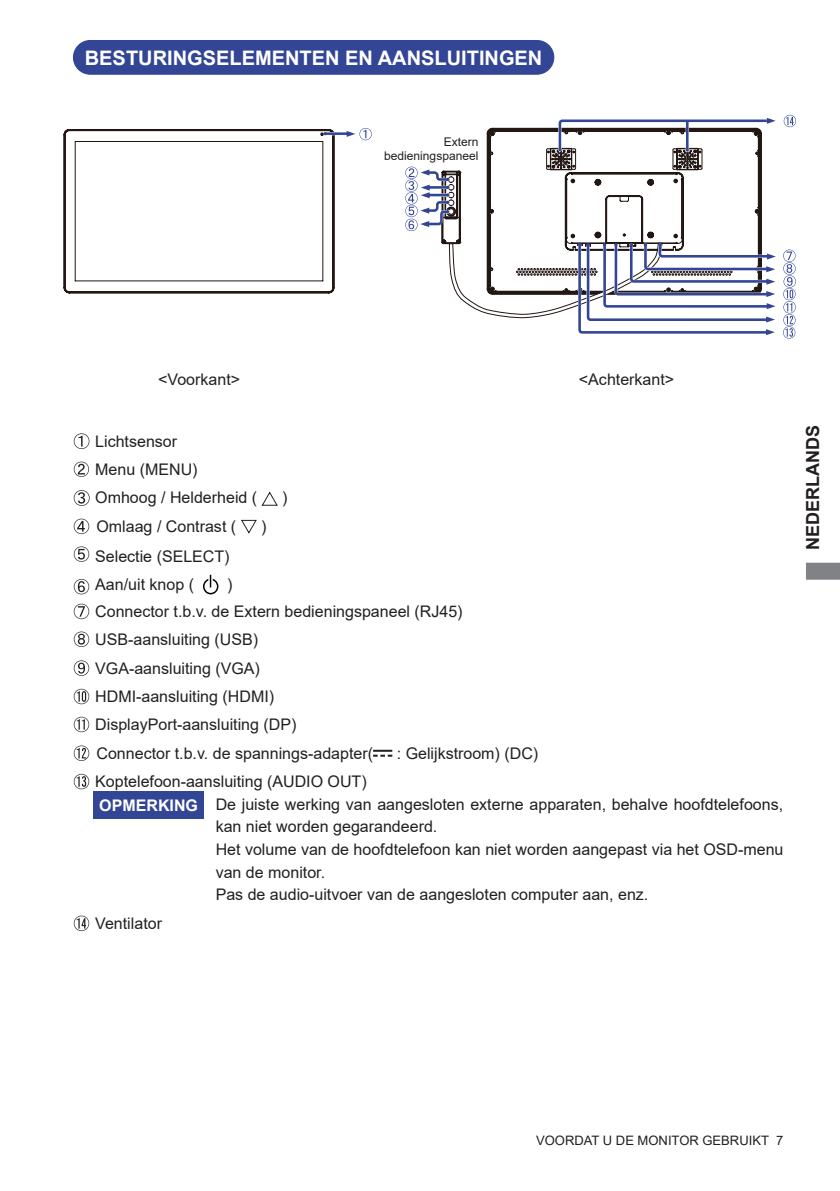
<style>
.page{position:relative;width:840px;height:1191px;background:#fff}
.page>*{position:absolute;margin:0;border:0;box-sizing:border-box;transform-origin:0 0}
.t1{font:700 20px "Arial";color:#fff}
.t2{font:700 18px "Arial";color:#231f20}
.t3{font:16px/28.4px "Arial";color:#231f20}
.t4{font:700 16px "Arial";color:#fff}
.t5{font:13px "Arial";color:#231f20}
.t6{font:12px/14.2px "Arial";color:#231f20;text-align:right}
</style>
<div class="page">
<svg style="left:806px;top:562px;width:33px;height:18px"></svg>
<div style="left:73px;top:41px;width:480px;height:33px;background:#334595;border-radius:17px"></div>
<div style="left:73px;top:40px;width:481px;height:35px;border:1px solid #334595;border-radius:17px"></div>
<svg style="left:64px;top:129px;width:270px;height:164px"></svg>
<svg style="left:323px;top:128px;width:48px;height:12px"></svg>
<svg style="left:405px;top:115px;width:390px;height:224px"></svg>
<svg style="left:74px;top:433px;width:15px;height:16px"></svg>
<svg style="left:74px;top:461px;width:15px;height:16px"></svg>
<svg style="left:74px;top:490px;width:15px;height:16px"></svg>
<svg style="left:261px;top:492px;width:16px;height:14px"></svg>
<svg style="left:74px;top:518px;width:15px;height:16px"></svg>
<svg style="left:241px;top:520px;width:16px;height:13px"></svg>
<svg style="left:74px;top:546px;width:15px;height:16px"></svg>
<svg style="left:74px;top:579px;width:15px;height:15px"></svg>
<div style="left:203px;top:578px;width:15px;height:16px;border:1px solid #000;border-radius:50%"></div>
<div style="left:208px;top:575px;width:5px;height:12px;background:#c3c3c3"></div>
<svg style="left:210px;top:575px;width:1px;height:12px"></svg>
<svg style="left:74px;top:604px;width:15px;height:15px"></svg>
<svg style="left:74px;top:631px;width:15px;height:16px"></svg>
<svg style="left:74px;top:660px;width:15px;height:16px"></svg>
<svg style="left:74px;top:689px;width:15px;height:15px"></svg>
<svg style="left:74px;top:716px;width:15px;height:16px"></svg>
<svg style="left:74px;top:745px;width:15px;height:16px"></svg>
<svg style="left:373px;top:750px;width:19px;height:6px"></svg>
<svg style="left:74px;top:774px;width:15px;height:15px"></svg>
<svg style="left:74px;top:915px;width:15px;height:16px"></svg>
<div style="left:94px;top:791px;width:110px;height:27px;background:#334595"></div>
<p class="t1" style="left:85px;top:43px;width:459px">BESTURINGSELEMENTEN EN AANSLUITINGEN</p>
<p class="t6" style="left:384px;top:135px;width:96px">Extern bedieningspaneel</p>
<p class="t3" style="left:158px;top:365px;width:83px">&lt;Voorkant&gt;</p>
<p class="t3" style="left:578px;top:365px;width:97px">&lt;Achterkant&gt;</p>
<p class="t3" style="left:95px;top:427px;width:163px">Lichtsensor<br>Menu (MENU)<br>Omhoog / Helderheid (</p>
<p class="t3" style="left:282px;top:483px;width:7px">)</p>
<p class="t3" style="left:96px;top:512px;width:141px">Omlaag / Contrast (</p>
<p class="t3" style="left:261px;top:512px;width:7px">)</p>
<p class="t3" style="left:95px;top:541px;width:136px">Selectie (SELECT)<br>Aan/uit knop (</p>
<p class="t3" style="left:95px;top:571px;width:368px;line-height:26.6px;text-indent:132px">)<br>Connector t.b.v. de Extern bedieningspaneel (RJ45)</p>
<p class="t3" style="left:95px;top:625px;width:279px">USB-aansluiting (USB)<br>VGA-aansluiting (VGA)<br>HDMI-aansluiting (HDMI)<br>DisplayPort-aansluiting (DP)<br>Connector t.b.v. de spannings-adapter(</p>
<p class="t3" style="left:396px;top:738px;width:143px">: Gelijkstroom) (DC)</p>
<p class="t3" style="left:215px;top:770px;width:569px;line-height:22.6px;text-indent:-120px">Koptelefoon-aansluiting (AUDIO OUT)<br>De juiste werking van aangesloten externe apparaten, behalve hoofdtelefoons, kan niet worden gegarandeerd.<br>Het volume van de hoofdtelefoon kan niet worden aangepast via het OSD-menu van de monitor.<br>Pas de audio-uitvoer van de aangesloten computer aan, enz.</p>
<p class="t3" style="left:95px;top:909px;width:68px">Ventilator</p>
<p class="t4" style="left:99px;top:793px;width:100px">OPMERKING</p>
<p class="t2" style="left:799px;top:550px;width:126px;rotate:-90deg">NEDERLANDS</p>
<p class="t5" style="left:536px;top:1131px;width:248px">VOORDAT U DE MONITOR GEBRUIKT 7</p>
</div>
